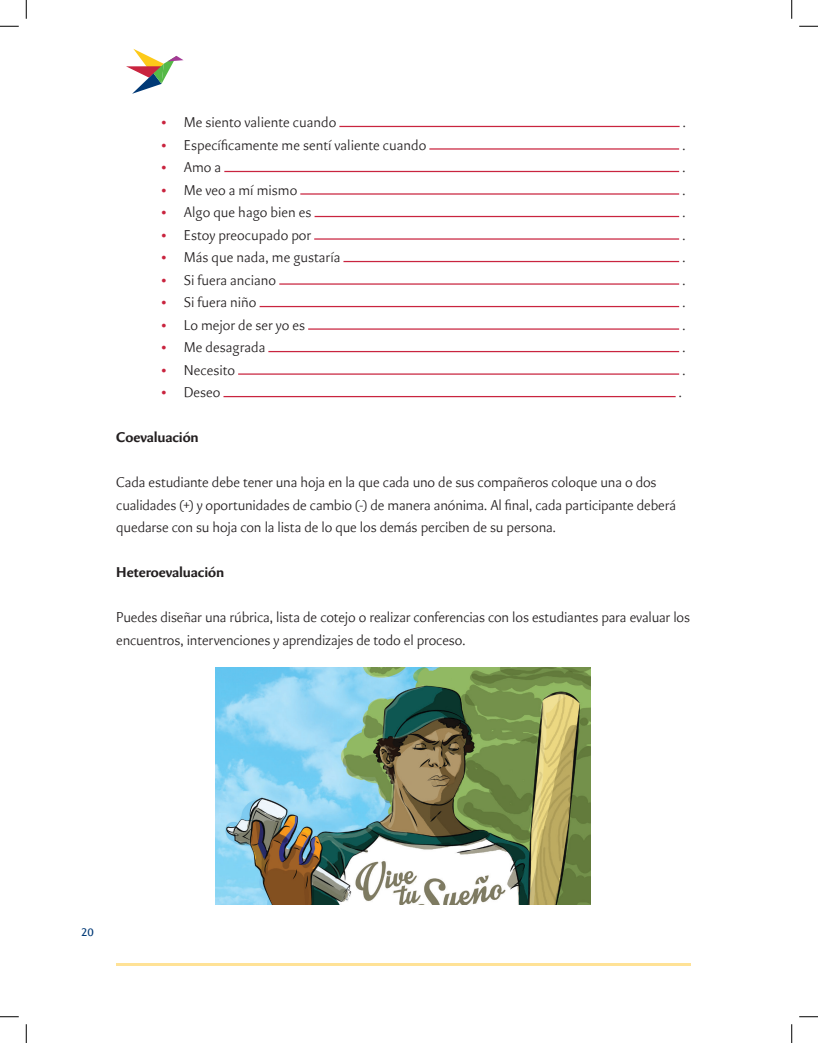
<style>
.page{position:relative;width:818px;height:1043px;background:#fff}
.page>*{position:absolute;margin:0;border:0;box-sizing:border-box;transform-origin:0 0}
.Texto_General{font:300 15px/22.5px "Eva Pro";letter-spacing:-.01em;color:#231f20}
.Texto_General-2{font:700 15px "Eva Pro";letter-spacing:-.01em;color:#231f20}
.t1{font:12.5px "Eva Pro";color:#003976}
.s1{font-weight:700;color:#c9243f}
</style>
<div class="page">
<svg style="left:126px;top:49px;width:57px;height:45px"></svg>
<hr style="left:116px;top:963px;width:574px;height:2px;background:#ffe296">
<hr style="left:339px;top:126px;width:340px;height:1px;background:#c9243f">
<hr style="left:429px;top:148px;width:250px;height:2px;background:#c9243f">
<hr style="left:224px;top:171px;width:455px;height:1px;background:#c9243f">
<hr style="left:300px;top:193px;width:379px;height:2px;background:#c9243f">
<hr style="left:314px;top:216px;width:365px;height:1px;background:#c9243f">
<hr style="left:314px;top:238px;width:365px;height:2px;background:#c9243f">
<hr style="left:343px;top:261px;width:336px;height:1px;background:#c9243f">
<hr style="left:279px;top:283px;width:400px;height:2px;background:#c9243f">
<hr style="left:259px;top:306px;width:420px;height:1px;background:#c9243f">
<hr style="left:308px;top:328px;width:371px;height:2px;background:#c9243f">
<hr style="left:268px;top:351px;width:411px;height:1px;background:#c9243f">
<hr style="left:238px;top:373px;width:441px;height:2px;background:#c9243f">
<hr style="left:223px;top:396px;width:452px;height:1px;background:#c9243f">
<img style="left:216px;top:668px;width:375px;height:236px">
<svg style="left:0;top:25px;width:19px;height:2px"></svg>
<svg style="left:799px;top:25px;width:19px;height:2px"></svg>
<svg style="left:0;top:1016px;width:19px;height:1px"></svg>
<svg style="left:799px;top:1016px;width:19px;height:1px"></svg>
<svg style="left:25px;top:0;width:2px;height:19px"></svg>
<svg style="left:25px;top:1024px;width:2px;height:18px"></svg>
<svg style="left:791px;top:0;width:1px;height:19px"></svg>
<svg style="left:791px;top:1024px;width:1px;height:18px"></svg>
<p class="Texto_General" style="left:161px;top:111px;width:176px"><span class="s1">•</span> Me siento valiente cuando</p>
<p class="Texto_General" style="left:682px;top:111px;width:5px">.</p>
<p class="Texto_General" style="left:161px;top:133px;width:266px"><span class="s1">•</span> Específicamente me sentí valiente cuando</p>
<p class="Texto_General" style="left:682px;top:133px;width:5px">.</p>
<p class="Texto_General" style="left:161px;top:156px;width:61px"><span class="s1">•</span> Amo a</p>
<p class="Texto_General" style="left:682px;top:156px;width:5px">.</p>
<p class="Texto_General" style="left:161px;top:178px;width:137px"><span class="s1">•</span> Me veo a mí mismo</p>
<p class="Texto_General" style="left:682px;top:178px;width:5px">.</p>
<p class="Texto_General" style="left:161px;top:201px;width:152px"><span class="s1">•</span> Algo que hago bien es</p>
<p class="Texto_General" style="left:682px;top:201px;width:5px">.</p>
<p class="Texto_General" style="left:161px;top:223px;width:151px"><span class="s1">•</span> Estoy preocupado por</p>
<p class="Texto_General" style="left:682px;top:223px;width:5px">.</p>
<p class="Texto_General" style="left:161px;top:246px;width:181px"><span class="s1">•</span> Más que nada, me gustaría</p>
<p class="Texto_General" style="left:682px;top:246px;width:5px">.</p>
<p class="Texto_General" style="left:161px;top:268px;width:116px"><span class="s1">•</span> Si fuera anciano</p>
<p class="Texto_General" style="left:682px;top:268px;width:5px">.</p>
<p class="Texto_General" style="left:161px;top:291px;width:97px"><span class="s1">•</span> Si fuera niño</p>
<p class="Texto_General" style="left:682px;top:291px;width:5px">.</p>
<p class="Texto_General" style="left:161px;top:313px;width:145px"><span class="s1">•</span> Lo mejor de ser yo es</p>
<p class="Texto_General" style="left:682px;top:313px;width:5px">.</p>
<p class="Texto_General" style="left:161px;top:336px;width:105px"><span class="s1">•</span> Me desagrada</p>
<p class="Texto_General" style="left:682px;top:336px;width:5px">.</p>
<p class="Texto_General" style="left:161px;top:358px;width:75px"><span class="s1">•</span> Necesito</p>
<p class="Texto_General" style="left:682px;top:358px;width:5px">.</p>
<p class="Texto_General" style="left:161px;top:381px;width:61px"><span class="s1">•</span> Deseo</p>
<p class="Texto_General" style="left:678px;top:381px;width:5px">.</p>
<p class="Texto_General-2" style="left:116px;top:428px;width:84px">Coevaluación</p>
<p class="Texto_General" style="left:116px;top:471px;width:561px">Cada estudiante debe tener una hoja en la que cada uno de sus compañeros coloque una o dos cualidades (+) y oportunidades de cambio (-) de manera anónima. Al final, cada participante deberá quedarse con su hoja con la lista de lo que los demás perciben de su persona.</p>
<p class="Texto_General-2" style="left:116px;top:563px;width:109px">Heteroevaluación</p>
<p class="Texto_General" style="left:116px;top:606px;width:575px">Puedes diseñar una rúbrica, lista de cotejo o realizar conferencias con los estudiantes para evaluar los encuentros, intervenciones y aprendizajes de todo el proceso.</p>
<p class="t1" style="left:81px;top:923px;width:14px">20</p>
</div>
